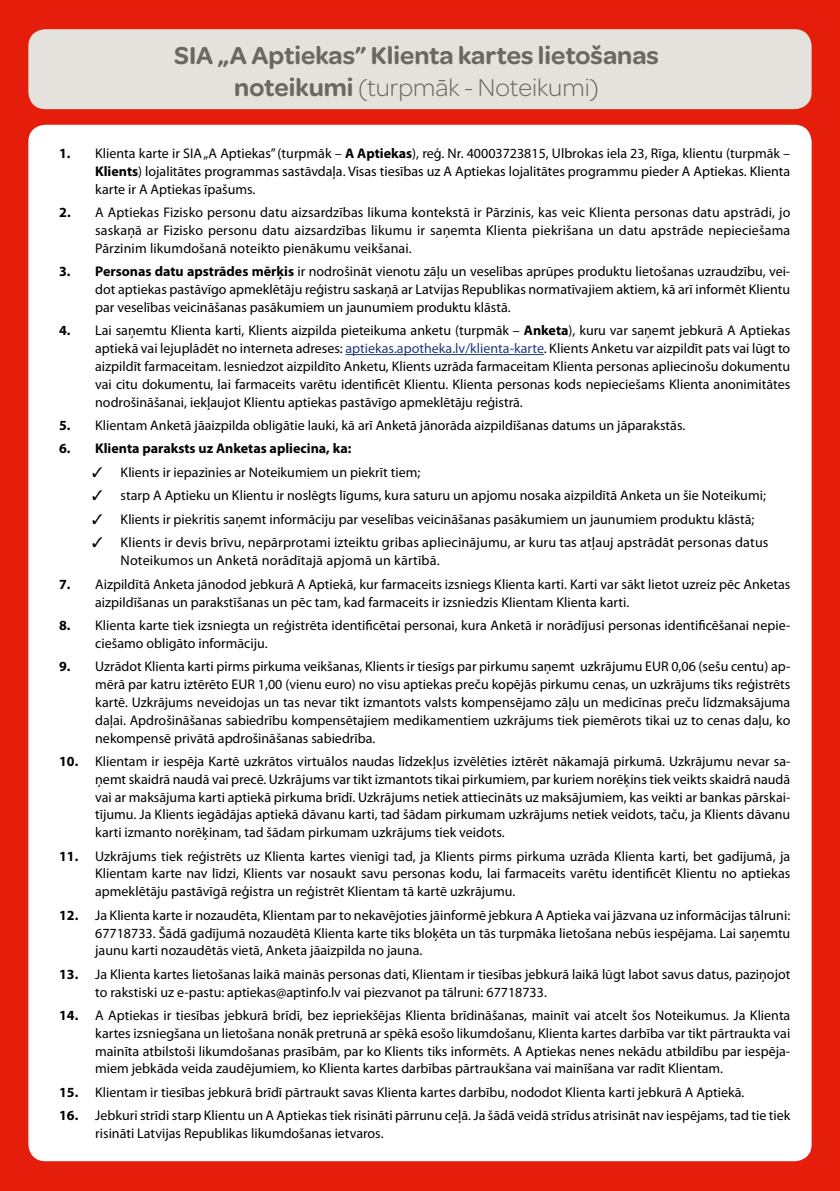
<style>
.page{position:relative;width:840px;height:1191px;background:#fff}
.page>*{position:absolute;margin:0;border:0;box-sizing:border-box;transform-origin:0 0}
.t1{font:600 26px/32px "Omnes";color:#6d6763;text-align:center}
.t2{font:14px/17.8px "Myriad Pro";color:#000;text-align:justify}
.t3{font:700 14px "Myriad Pro";color:#000}
.s1{font-weight:300}
.s2{font-weight:700}
.s3{color:#1e3a7e}
</style>
<div class="page">
<div style="left:0;top:0;width:839px;height:1191px;background:#e41e0a"></div>
<div style="left:28px;top:29px;width:783px;height:80px;background:#e3e2dc;border-radius:17px"></div>
<div style="left:28px;top:125px;width:783px;height:1036px;background:#fff;border-radius:17px"></div>
<hr style="left:345px;top:354px;width:198px;height:1px;background:#1e3a7e">
<h1 class="t1" style="left:174px;top:38px;width:486px">SIA „A Aptiekas” Klienta kartes lietošanas noteikumi <span class="s1">(turpmāk - Noteikumi)</span></h1>
<p class="t2" style="left:95px;top:145px;width:696px;text-indent:-36px"><span class="s2">1.</span> Klienta karte ir SIA „A Aptiekas” (turpmāk – <span class="s2">A Aptiekas</span>), reģ. Nr. 40003723815, Ulbrokas iela 23, Rīga, klientu (turpmāk – <span class="s2">Klients</span>) lojalitātes programmas sastāvdaļa. Visas tiesības uz A Aptiekas lojalitātes programmu pieder A Aptiekas. Klienta karte ir A Aptiekas īpašums.</p>
<p class="t2" style="left:95px;top:204px;width:696px;text-indent:-36px"><span class="s2">2.</span> A Aptiekas Fizisko personu datu aizsardzības likuma kontekstā ir Pārzinis, kas veic Klienta personas datu apstrādi, jo saskaņā ar Fizisko personu datu aizsardzības likumu ir saņemta Klienta piekrišana un datu apstrāde nepieciešama Pārzinim likumdošanā noteikto pienākumu veikšanai.</p>
<p class="t2" style="left:95px;top:263px;width:696px;text-indent:-36px"><span class="s2">3. Personas datu apstrādes mērķis</span> ir nodrošināt vienotu zāļu un veselības aprūpes produktu lietošanas uzraudzību, vei&shy;dot aptiekas pastāvīgo apmeklētāju reģistru saskaņā ar Latvijas Republikas normatīvajiem aktiem, kā arī informēt Klientu par veselības veicināšanas pasākumiem un jaunumiem produktu klāstā.</p>
<p class="t2" style="left:95px;top:322px;width:696px;text-indent:-36px"><span class="s2">4.</span> Lai saņemtu Klienta karti, Klients aizpilda pieteikuma anketu (turpmāk – <span class="s2">Anketa</span>), kuru var saņemt jebkurā A Aptiekas aptiekā vai lejuplādēt no interneta adreses: <span class="s3">aptiekas.apotheka.lv/klienta-karte</span>. Klients Anketu var aizpildīt pats vai lūgt to aizpildīt farmaceitam. Iesniedzot aizpildīto Anketu, Klients uzrāda farmaceitam Klienta personas apliecinošu dokumentu vai citu dokumentu, lai farmaceits varētu identificēt Klientu. Klienta personas kods nepieciešams Klienta anonimitātes nodrošināšanai, iekļaujot Klientu aptiekas pastāvīgo apmeklētāju reģistrā.</p>
<p class="t2" style="left:59px;top:417px;width:627px"><span class="s2">5.</span> Klientam Anketā jāaizpilda obligātie lauki, kā arī Anketā jānorāda aizpildīšanas datums un jāparakstās.</p>
<p class="t3" style="left:59px;top:441px;width:293px">6. Klienta paraksts uz Anketas apliecina, ka:</p>
<p class="t2" style="left:92px;top:463px;width:329px">✓ Klients ir iepazinies ar Noteikumiem un piekrīt tiem;</p>
<p class="t2" style="left:92px;top:487px;width:674px">✓ starp A Aptieku un Klientu ir noslēgts līgums, kura saturu un apjomu nosaka aizpildītā Anketa un šie Noteikumi;</p>
<p class="t2" style="left:92px;top:510px;width:663px">✓ Klients ir piekritis saņemt informāciju par veselības veicināšanas pasākumiem un jaunumiem produktu klāstā;</p>
<p class="t2" style="left:120px;top:534px;width:649px;text-indent:-28px">✓ Klients ir devis brīvu, nepārprotami izteiktu gribas apliecinājumu, ar kuru tas atļauj apstrādāt personas datus<br>Noteikumos un Anketā norādītajā apjomā un kārtībā.</p>
<p class="t2" style="left:95px;top:575px;width:696px;text-indent:-36px"><span class="s2">7.</span> Aizpildītā Anketa jānodod jebkurā A Aptiekā, kur farmaceits izsniegs Klienta karti. Karti var sākt lietot uzreiz pēc Anketas aizpildīšanas un parakstīšanas un pēc tam, kad farmaceits ir izsniedzis Klientam Klienta karti.</p>
<p class="t2" style="left:95px;top:616px;width:696px;text-indent:-36px"><span class="s2">8.</span> Klienta karte tiek izsniegta un reģistrēta identificētai personai, kura Anketā ir norādījusi personas identificēšanai nepie&shy;ciešamo obligāto informāciju.</p>
<p class="t2" style="left:95px;top:658px;width:696px;text-indent:-36px"><span class="s2">9.</span> Uzrādot Klienta karti pirms pirkuma veikšanas, Klients ir tiesīgs par pirkumu saņemt uzkrājumu EUR 0,06 (sešu centu) ap&shy;mērā par katru iztērēto EUR 1,00 (vienu euro) no visu aptiekas preču kopējās pirkumu cenas, un uzkrājums tiks reģistrēts kartē. Uzkrājums neveidojas un tas nevar tikt izmantots valsts kompensējamo zāļu un medicīnas preču līdzmaksājuma daļai. Apdrošināšanas sabiedrību kompensētajiem medikamentiem uzkrājums tiek piemērots tikai uz to cenas daļu, ko nekompensē privātā apdrošināšanas sabiedrība.</p>
<p class="t2" style="left:95px;top:752px;width:696px;text-indent:-36px"><span class="s2">10.</span> Klientam ir iespēja Kartē uzkrātos virtuālos naudas līdzekļus izvēlēties iztērēt nākamajā pirkumā. Uzkrājumu nevar sa&shy;ņemt skaidrā naudā vai precē. Uzkrājums var tikt izmantots tikai pirkumiem, par kuriem norēķins tiek veikts skaidrā naudā vai ar maksājuma karti aptiekā pirkuma brīdī. Uzkrājums netiek attiecināts uz maksājumiem, kas veikti ar bankas pārskai&shy;tījumu. Ja Klients iegādājas aptiekā dāvanu karti, tad šādam pirkumam uzkrājums netiek veidots, taču, ja Klients dāvanu karti izmanto norēķinam, tad šādam pirkumam uzkrājums tiek veidots.</p>
<p class="t2" style="left:95px;top:847px;width:696px;text-indent:-36px"><span class="s2">11.</span> Uzkrājums tiek reģistrēts uz Klienta kartes vienīgi tad, ja Klients pirms pirkuma uzrāda Klienta karti, bet gadījumā, ja Klientam karte nav līdzi, Klients var nosaukt savu personas kodu, lai farmaceits varētu identificēt Klientu no aptiekas apmeklētāju pastāvīgā reģistra un reģistrēt Klientam tā kartē uzkrājumu.</p>
<p class="t2" style="left:95px;top:906px;width:696px;text-indent:-36px"><span class="s2">12.</span> Ja Klienta karte ir nozaudēta, Klientam par to nekavējoties jāinformē jebkura A Aptieka vai jāzvana uz informācijas tālruni:<br>67718733. Šādā gadījumā nozaudētā Klienta karte tiks bloķēta un tās turpmāka lietošana nebūs iespējama. Lai saņemtu jaunu karti nozaudētās vietā, Anketa jāaizpilda no jauna.</p>
<p class="t2" style="left:95px;top:965px;width:696px;text-indent:-36px"><span class="s2">13.</span> Ja Klienta kartes lietošanas laikā mainās personas dati, Klientam ir tiesības jebkurā laikā lūgt labot savus datus, paziņojot to rakstiski uz e-pastu: aptiekas@aptinfo.lv vai piezvanot pa tālruni: 67718733.</p>
<p class="t2" style="left:95px;top:1006px;width:696px;text-indent:-36px"><span class="s2">14.</span> A Aptiekas ir tiesības jebkurā brīdī, bez iepriekšējas Klienta brīdināšanas, mainīt vai atcelt šos Noteikumus. Ja Klienta kartes izsniegšana un lietošana nonāk pretrunā ar spēkā esošo likumdošanu, Klienta kartes darbība var tikt pārtraukta vai mainīta atbilstoši likumdošanas prasībām, par ko Klients tiks informēts. A Aptiekas nenes nekādu atbildību par iespēja&shy;miem jebkāda veida zaudējumiem, ko Klienta kartes darbības pārtraukšana vai mainīšana var radīt Klientam.</p>
<p class="t2" style="left:59px;top:1083px;width:686px"><span class="s2">15.</span> Klientam ir tiesības jebkurā brīdī pārtraukt savas Klienta kartes darbību, nododot Klienta karti jebkurā A Aptiekā.</p>
<p class="t2" style="left:95px;top:1107px;width:696px;text-indent:-36px"><span class="s2">16.</span> Jebkuri strīdi starp Klientu un A Aptiekas tiek risināti pārrunu ceļā. Ja šādā veidā strīdus atrisināt nav iespējams, tad tie tiek risināti Latvijas Republikas likumdošanas ietvaros.</p>
</div>
